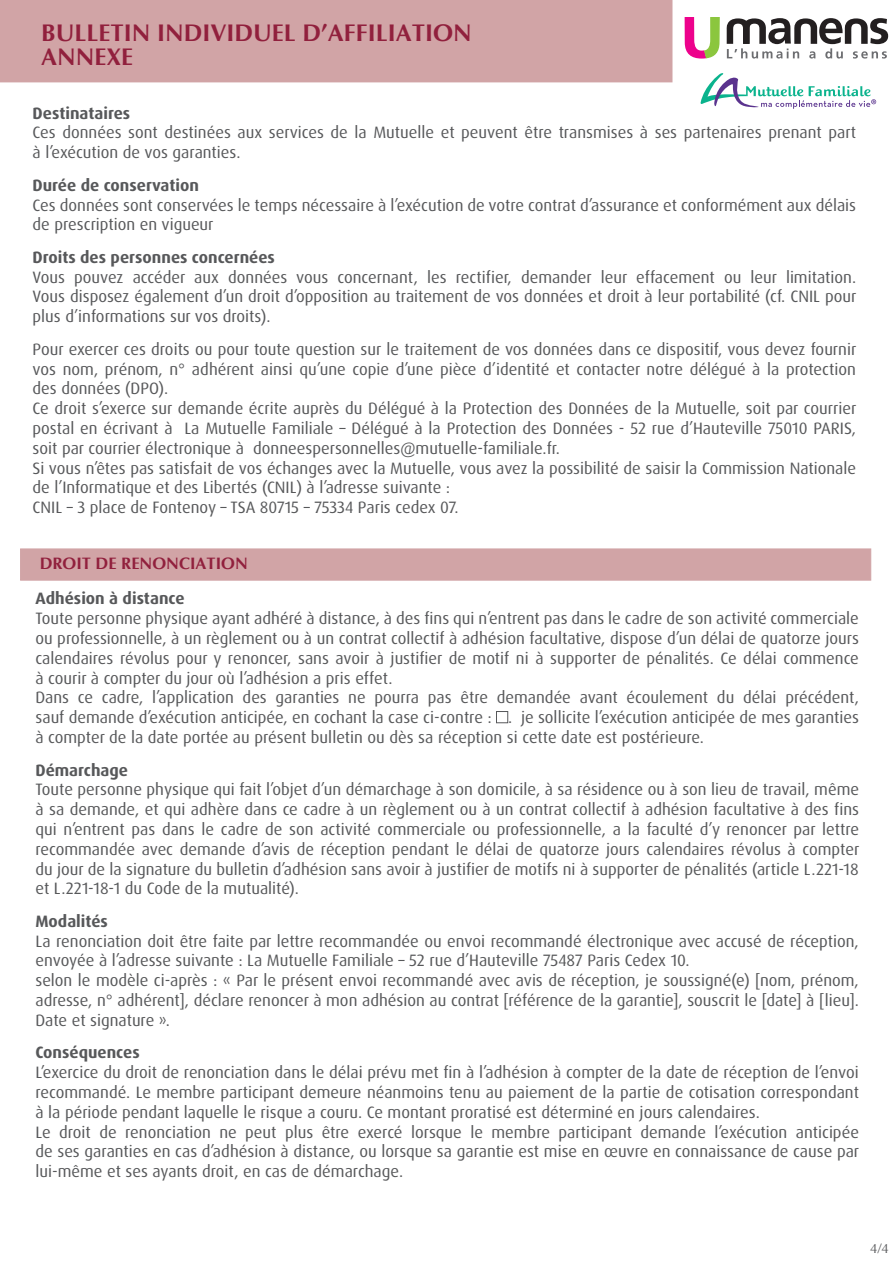
<style>
.page{position:relative;width:893px;height:1263px;background:#fff}
.page>*{position:absolute;margin:0;border:0;box-sizing:border-box;transform-origin:0 0}
.t1{font:700 24px "Optima";color:#91203d}
.t2{font:16.5px/19.8px "Dax OT";color:#57585a;text-align:justify}
.t3{font:700 16.5px "Dax OT";color:#57585a}
.t4{font:700 16.5px "Optima";color:#91203d}
.t5{font:13.5px "Optima";color:#57585a}
</style>
<div class="page">
<div style="left:0;top:0;width:672px;height:82px;background:#d1a4a6"></div>
<svg style="left:726px;top:18px;width:162px;height:41px"></svg>
<svg style="left:684px;top:17px;width:36px;height:42px"></svg>
<div style="left:20px;top:549px;width:851px;height:31px;background:#d1a4a6"></div>
<div style="left:496px;top:711px;width:12px;height:12px;border:1px solid #57585a"></div>
<svg style="left:700px;top:73px;width:176px;height:36px"></svg>
<p class="t1" style="left:41px;top:20px;width:432px">BULLETIN INDIVIDUEL D’AFFILIATION</p>
<p class="t1" style="left:41px;top:44px;width:94px">ANNEXE</p>
<p class="t3" style="left:33px;top:102px;width:99px">Destinataires</p>
<p class="t2" style="left:33px;top:123px;width:825px">Ces données sont destinées aux services de la Mutuelle et peuvent être transmises à ses partenaires prenant part à l’exécution de vos garanties.</p>
<p class="t3" style="left:33px;top:174px;width:168px">Durée de conservation</p>
<p class="t2" style="left:33px;top:195px;width:825px">Ces données sont conservées le temps nécessaire à l’exécution de votre contrat d’assurance et conformément aux délais de prescription en vigueur</p>
<p class="t3" style="left:33px;top:247px;width:244px">Droits des personnes concernées</p>
<p class="t2" style="left:33px;top:267px;width:825px">Vous pouvez accéder aux données vous concernant, les rectifier, demander leur effacement ou leur limitation.<br>Vous disposez également d’un droit d’opposition au traitement de vos données et droit à leur portabilité (cf. CNIL pour plus d’informations sur vos droits).</p>
<p class="t2" style="left:33px;top:339px;width:825px">Pour exercer ces droits ou pour toute question sur le traitement de vos données dans ce dispositif, vous devez fournir vos nom, prénom, n° adhérent ainsi qu’une copie d’une pièce d’identité et contacter notre délégué à la protection des données (DPO).</p>
<p class="t2" style="left:33px;top:399px;width:825px">Ce droit s’exerce sur demande écrite auprès du Délégué à la Protection des Données de la Mutuelle, soit par courrier postal en écrivant à La Mutuelle Familiale – Délégué à la Protection des Données - 52 rue d’Hauteville 75010 PARIS, soit par courrier électronique à donneespersonnelles@mutuelle-familiale.fr.</p>
<p class="t2" style="left:33px;top:458px;width:825px">Si vous n’êtes pas satisfait de vos échanges avec la Mutuelle, vous avez la possibilité de saisir la Commission Nationale de l’Informatique et des Libertés (CNIL) à l’adresse suivante :</p>
<p class="t2" style="left:33px;top:498px;width:428px">CNIL – 3 place de Fontenoy – TSA 80715 – 75334 Paris cedex 07.</p>
<p class="t4" style="left:40px;top:554px;width:210px">DROIT DE RENONCIATION</p>
<p class="t3" style="left:35px;top:588px;width:151px">Adhésion à distance</p>
<p class="t2" style="left:35px;top:609px;width:825px">Toute personne physique ayant adhéré à distance, à des fins qui n’entrent pas dans le cadre de son activité commerciale ou professionnelle, à un règlement ou à un contrat collectif à adhésion facultative, dispose d’un délai de quatorze jours calendaires révolus pour y renoncer, sans avoir à justifier de motif ni à supporter de pénalités. Ce délai commence à courir à compter du jour où l’adhésion a pris effet.</p>
<p class="t2" style="left:35px;top:688px;width:825px">Dans ce cadre, l’application des garanties ne pourra pas être demandée avant écoulement du délai précédent, sauf demande d’exécution anticipée, en cochant la case ci-contre : . je sollicite l’exécution anticipée de mes garanties à compter de la date portée au présent bulletin ou dès sa réception si cette date est postérieure.</p>
<p class="t3" style="left:35px;top:759px;width:94px">Démarchage</p>
<p class="t2" style="left:35px;top:780px;width:825px">Toute personne physique qui fait l’objet d’un démarchage à son domicile, à sa résidence ou à son lieu de travail, même à sa demande, et qui adhère dans ce cadre à un règlement ou à un contrat collectif à adhésion facultative à des fins qui n’entrent pas dans le cadre de son activité commerciale ou professionnelle, a la faculté d’y renoncer par lettre recommandée avec demande d’avis de réception pendant le délai de quatorze jours calendaires révolus à compter du jour de la signature du bulletin d’adhésion sans avoir à justifier de motifs ni à supporter de pénalités (article L.221-18 et L.221-18-1 du Code de la mutualité).</p>
<p class="t3" style="left:35px;top:910px;width:74px">Modalités</p>
<p class="t2" style="left:35px;top:931px;width:825px">La renonciation doit être faite par lettre recommandée ou envoi recommandé électronique avec accusé de réception, envoyée à l’adresse suivante : La Mutuelle Familiale – 52 rue d’Hauteville 75487 Paris Cedex 10.</p>
<p class="t2" style="left:35px;top:971px;width:825px">selon le modèle ci-après : « Par le présent envoi recommandé avec avis de réception, je soussigné(e) [nom, prénom, adresse, n° adhérent], déclare renoncer à mon adhésion au contrat [référence de la garantie], souscrit le [date] à [lieu].<br>Date et signature ».</p>
<p class="t3" style="left:35px;top:1042px;width:106px">Conséquences</p>
<p class="t2" style="left:35px;top:1063px;width:825px">L’exercice du droit de renonciation dans le délai prévu met fin à l’adhésion à compter de la date de réception de l’envoi recommandé. Le membre participant demeure néanmoins tenu au paiement de la partie de cotisation correspondant à la période pendant laquelle le risque a couru. Ce montant proratisé est déterminé en jours calendaires.</p>
<p class="t2" style="left:35px;top:1122px;width:825px">Le droit de renonciation ne peut plus être exercé lorsque le membre participant demande l’exécution anticipée de ses garanties en cas d’adhésion à distance, ou lorsque sa garantie est mise en œuvre en connaissance de cause par lui-même et ses ayants droit, en cas de démarchage.</p>
<p class="t5" style="left:870px;top:1241px;width:20px">4/4</p>
</div>
